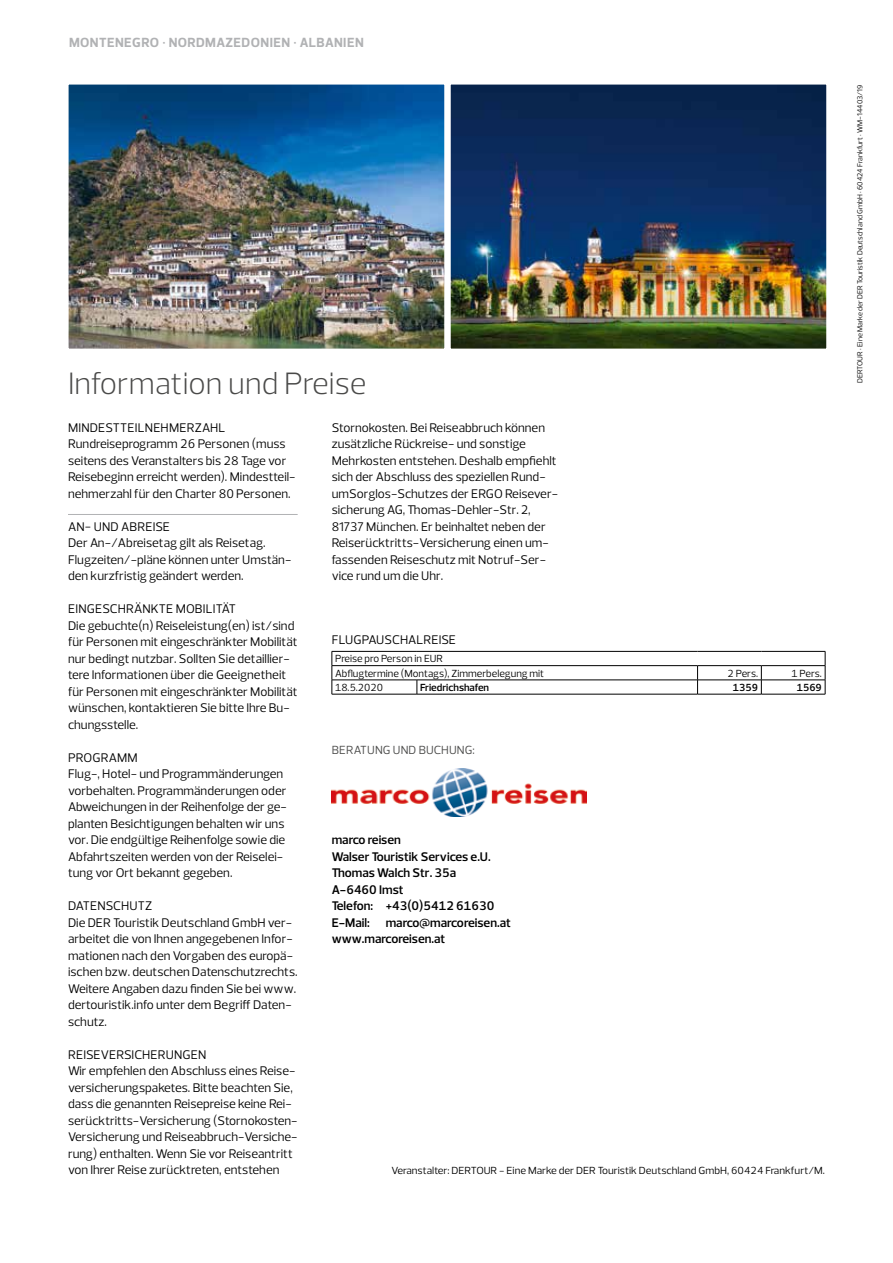
<style>
.page{position:relative;width:893px;height:1263px;background:#fff}
.page>*{position:absolute;margin:0;border:0;box-sizing:border-box;transform-origin:0 0}
.t1{font:300 31.5px "Prelo";color:#4a4a49}
.t2{font:700 13.5px "Prelo";letter-spacing:.035em;color:#b1b2b4}
.t3{font:12.75px/16.5px "Prelo";color:#000}
.t4{font:600 12.75px/16.5px "Prelo";color:#000}
.t5{font:12px "Prelo";letter-spacing:.015em;color:#4a4a49}
.t6{font:10.5px/14.2px "Prelo";color:#000}
.t7{font:600 10.5px "Prelo";color:#000}
.t8{font:7.5px "Prelo";color:#000}
</style>
<div class="page">
<img style="left:68px;top:84px;width:374px;height:265px">
<img style="left:442px;top:84px;width:385px;height:265px">
<hr style="left:68px;top:514px;width:230px;height:1px;background:#b1b2b4">
<hr style="left:332px;top:651px;width:85px;height:1px;background:#000">
<hr style="left:417px;top:651px;width:281px;height:1px;background:#000">
<hr style="left:698px;top:651px;width:63px;height:1px;background:#000">
<hr style="left:761px;top:651px;width:64px;height:1px;background:#000">
<hr style="left:698px;top:665px;width:63px;height:1px;background:#000">
<hr style="left:761px;top:665px;width:64px;height:1px;background:#000">
<hr style="left:417px;top:680px;width:281px;height:1px;background:#000">
<svg style="left:417px;top:680px;width:1px;height:14px"></svg>
<hr style="left:698px;top:680px;width:63px;height:1px;background:#000">
<svg style="left:697px;top:666px;width:1px;height:28px"></svg>
<hr style="left:761px;top:680px;width:64px;height:1px;background:#000">
<svg style="left:761px;top:666px;width:1px;height:28px"></svg>
<svg style="left:825px;top:651px;width:1px;height:43px"></svg>
<hr style="left:417px;top:694px;width:281px;height:1px;background:#000">
<hr style="left:698px;top:694px;width:63px;height:1px;background:#000">
<hr style="left:761px;top:694px;width:64px;height:1px;background:#000">
<hr style="left:332px;top:665px;width:85px;height:1px;background:#000">
<hr style="left:417px;top:665px;width:281px;height:1px;background:#000">
<hr style="left:332px;top:680px;width:85px;height:1px;background:#000">
<svg style="left:332px;top:651px;width:1px;height:43px"></svg>
<hr style="left:332px;top:694px;width:85px;height:1px;background:#000">
<img style="left:332px;top:769px;width:255px;height:47px">
<p class="t2" style="left:69px;top:35px;width:296px">MONTENEGRO · NORDMAZEDONIEN · ALBANIEN</p>
<h1 class="t1" style="left:68px;top:364px;width:300px">Information und Preise</h1>
<p class="t3" style="left:68px;top:419px;width:229px">MINDESTTEILNEHMERZAHL Rundreiseprogramm 26 Personen (muss seitens des Veranstalters bis 28 Tage vor Reisebeginn erreicht werden). Mindestteil&shy;nehmerzahl für den Charter 80 Personen.</p>
<p class="t3" style="left:68px;top:518px;width:225px">AN- UND ABREISE<br>Der An-/Abreisetag gilt als Reisetag.<br>Flugzeiten/-pläne können unter Umstän&shy;den kurzfristig geändert werden.</p>
<p class="t3" style="left:68px;top:601px;width:231px">EINGESCHRÄNKTE MOBILITÄT<br>Die gebuchte(n) Reiseleistung(en) ist/sind für Personen mit eingeschränkter Mobilität nur bedingt nutzbar. Sollten Sie detaillier&shy;tere Informationen über die Geeignetheit für Personen mit eingeschränkter Mobilität wünschen, kontaktieren Sie bitte Ihre Bu&shy;chungsstelle.</p>
<p class="t3" style="left:68px;top:749px;width:220px">PROGRAMM<br>Flug-, Hotel- und Programmänderungen vorbehalten. Programmänderungen oder Abweichungen in der Reihenfolge der ge&shy;planten Besichtigungen behalten wir uns vor. Die endgültige Reihenfolge sowie die Abfahrtszeiten werden von der Reiselei&shy;tung vor Ort bekannt gegeben.</p>
<p class="t3" style="left:68px;top:898px;width:231px">DATENSCHUTZ<br>Die DER Touristik Deutschland GmbH ver&shy;arbeitet die von Ihnen angegebenen Infor&shy;mationen nach den Vorgaben des europä&shy;ischen bzw. deutschen Datenschutzrechts.<br>Weitere Angaben dazu finden Sie bei www. dertouristik.info unter dem Begriff Daten&shy;schutz.</p>
<p class="t3" style="left:68px;top:1046px;width:231px">REISEVERSICHERUNGEN<br>Wir empfehlen den Abschluss eines Reise&shy;versicherungspaketes. Bitte beachten Sie, dass die genannten Reisepreise keine Rei&shy;serücktritts-Versicherung (Stornokosten-Versicherung und Reiseabbruch-Versiche&shy;rung) enthalten. Wenn Sie vor Reiseantritt von Ihrer Reise zurücktreten, entstehen</p>
<p class="t3" style="left:332px;top:419px;width:228px">Stornokosten. Bei Reiseabbruch können zusätzliche Rückreise- und sonstige Mehrkosten entstehen. Deshalb empfiehlt sich der Abschluss des speziellen Rund&shy;umSorglos-Schutzes der ERGO Reisever&shy;sicherung AG, Thomas-Dehler-Str. 2, 81737 München. Er beinhaltet neben der Reiserücktritts-Versicherung einen um&shy;fassenden Reiseschutz mit Notruf-Ser&shy;vice rund um die Uhr.</p>
<p class="t3" style="left:332px;top:631px;width:126px">FLUGPAUSCHALREISE</p>
<p class="t6" style="left:335px;top:652px;width:211px">Preise pro Person in EUR<br>Abflugtermine (Montags), Zimmerbelegung mit</p>
<p class="t6" style="left:728px;top:666px;width:32px">2 Pers.</p>
<p class="t6" style="left:791px;top:666px;width:32px">1 Pers.</p>
<p class="t6" style="left:335px;top:680px;width:50px">18.5.2020</p>
<p class="t7" style="left:420px;top:681px;width:71px">Friedrichshafen</p>
<p class="t7" style="left:733px;top:681px;width:27px">1359</p>
<p class="t7" style="left:797px;top:681px;width:27px">1569</p>
<p class="t5" style="left:332px;top:743px;width:145px">BERATUNG UND BUCHUNG:</p>
<p class="t4" style="left:332px;top:832px;width:181px">marco reisen<br>Walser Touristik Services e.U.<br>Thomas Walch Str. 35a<br>A-6460 Imst<br>Telefon: +43(0)5412 61630<br>E-Mail: marco@marcoreisen.at www.marcoreisen.at</p>
<p class="t6" style="left:391px;top:1163px;width:435px">Veranstalter: DERTOUR - Eine Marke der DER Touristik Deutschland GmbH, 60424 Frankfurt/M.</p>
<p class="t8" style="left:855px;top:383px;width:300px;rotate:-90deg">DERTOUR • Eine Marke der DER Touristik Deutschland GmbH • 60424 Frankfurt • WM-14403/19</p>
</div>
